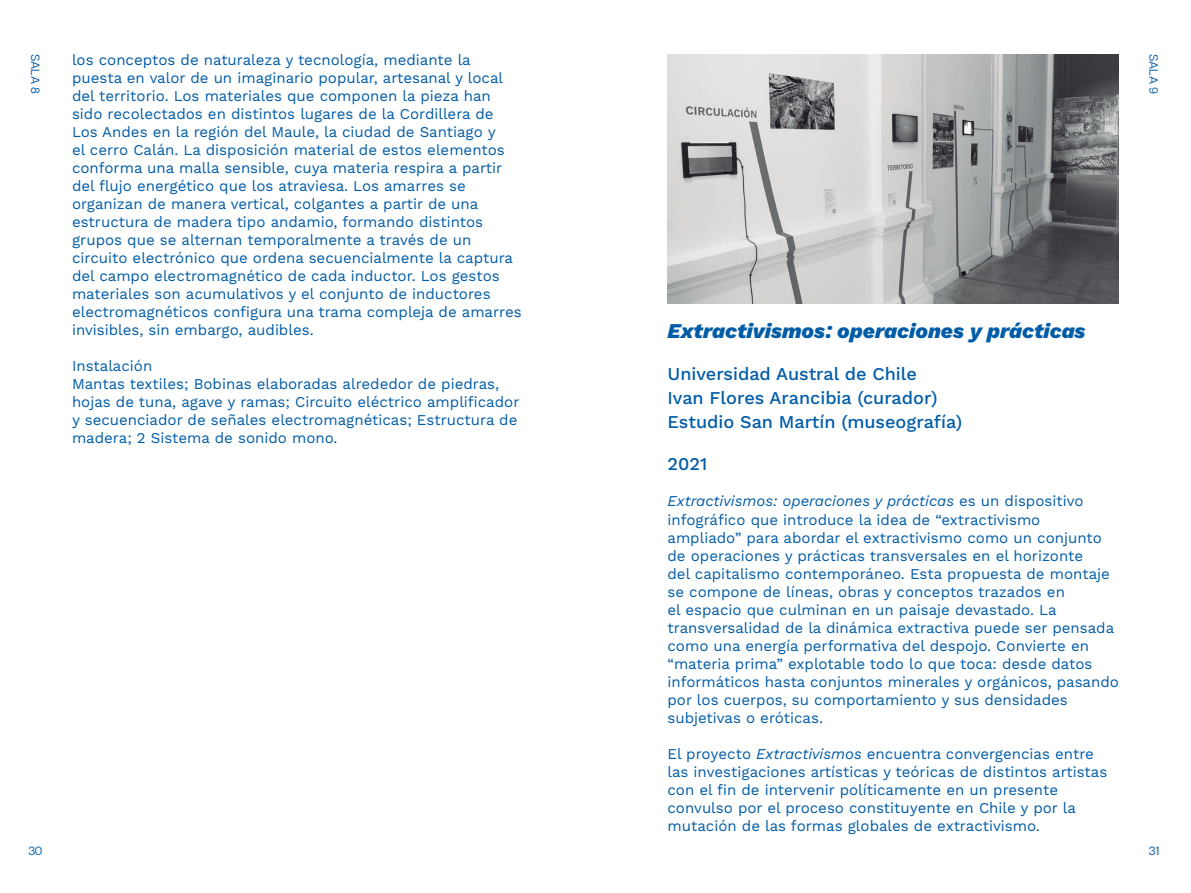
<style>
.page{position:relative;width:1191px;height:893px;background:#fff}
.page>*{position:absolute;margin:0;border:0;box-sizing:border-box;transform-origin:0 0}
.t1{font:italic 800 21px "Work Sans";color:#005ca7}
.t2{font:500 18px "Work Sans";color:#005ca7}
.t3{font:15px/18px "Work Sans";color:#005ca7}
.t4{font:12px "Articulat CF";letter-spacing:.005em;color:#005ca7}
.s1{font-style:italic}
</style>
<div class="page">
<img style="left:667px;top:54px;width:452px;height:250px">
<p class="t4" style="left:44px;top:54px;width:41px;rotate:90deg">SALA 8</p>
<p class="t3" style="left:72px;top:52px;width:451px">los conceptos de naturaleza y tecnología, mediante la puesta en valor de un imaginario popular, artesanal y local del territorio. Los materiales que componen la pieza han sido recolectados en distintos lugares de la Cordillera de Los Andes en la región del Maule, la ciudad de Santiago y<br>el cerro Calán. La disposición material de estos elementos conforma una malla sensible, cuya materia respira a partir del flujo energético que los atraviesa. Los amarres se organizan de manera vertical, colgantes a partir de una estructura de madera tipo andamio, formando distintos grupos que se alternan temporalmente a través de un circuito electrónico que ordena secuencialmente la captura del campo electromagnético de cada inductor. Los gestos materiales son acumulativos y el conjunto de inductores electromagnéticos configura una trama compleja de amarres invisibles, sin embargo, audibles.</p>
<p class="t3" style="left:72px;top:358px;width:82px">Instalación</p>
<p class="t3" style="left:72px;top:376px;width:449px">Mantas textiles; Bobinas elaboradas alrededor de piedras, hojas de tuna, agave y ramas; Circuito eléctrico amplificador y secuenciador de señales electromagnéticas; Estructura de madera; 2 Sistema de sonido mono.</p>
<p class="t4" style="left:1162px;top:54px;width:41px;rotate:90deg">SALA 9</p>
<p class="t1" style="left:667px;top:315px;width:420px">Extractivismos: operaciones y prácticas</p>
<p class="t2" style="left:667px;top:364px;width:251px">Universidad Austral de Chile</p>
<p class="t2" style="left:667px;top:388px;width:271px">Ivan Flores Arancibia (curador)</p>
<p class="t2" style="left:667px;top:412px;width:296px">Estudio San Martín (museografía)</p>
<p class="t2" style="left:667px;top:454px;width:41px">2021</p>
<p class="t3" style="left:667px;top:493px;width:453px"><span class="s1">Extractivismos: operaciones y prácticas</span> es un dispositivo infográfico que introduce la idea de “extractivismo<br>ampliado” para abordar el extractivismo como un conjunto de operaciones y prácticas transversales en el horizonte<br>del capitalismo contemporáneo. Esta propuesta de montaje se compone de líneas, obras y conceptos trazados en<br>el espacio que culminan en un paisaje devastado. La transversalidad de la dinámica extractiva puede ser pensada como una energía performativa del despojo. Convierte en “materia prima” explotable todo lo que toca: desde datos informáticos hasta conjuntos minerales y orgánicos, pasando por los cuerpos, su comportamiento y sus densidades subjetivas o eróticas.</p>
<p class="t3" style="left:667px;top:745px;width:441px">El proyecto <span class="s1">Extractivismos</span> encuentra convergencias entre las investigaciones artísticas y teóricas de distintos artistas con el fin de intervenir políticamente en un presente convulso por el proceso constituyente en Chile y por la mutación de las formas globales de extractivismo.</p>
<p class="t4" style="left:28px;top:842px;width:15px">30</p>
<p class="t4" style="left:1148px;top:842px;width:12px">31</p>
</div>
